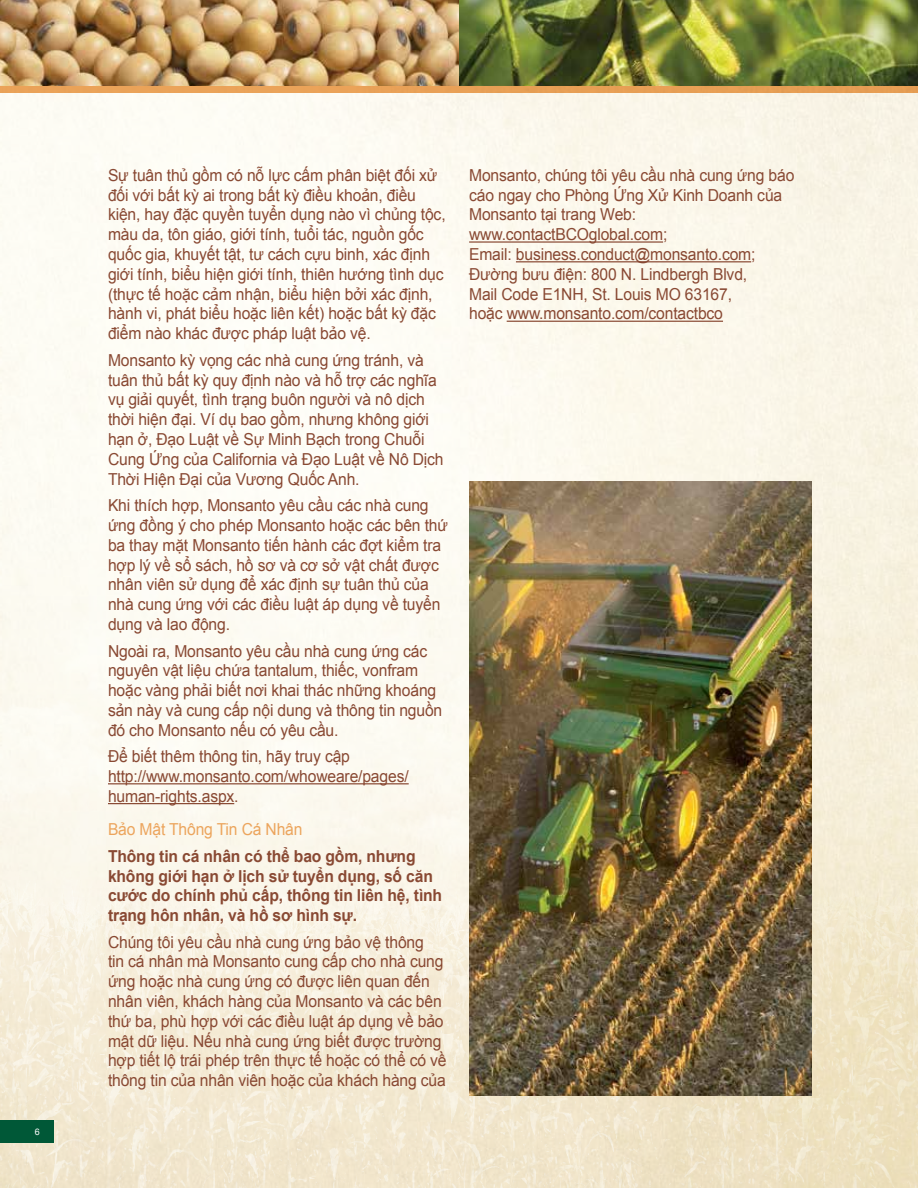
<style>
.page{position:relative;width:918px;height:1188px;background:#fff}
.page>*{position:absolute;margin:0;border:0;box-sizing:border-box;transform-origin:0 0}
.t1{font:16.5px/19.8px "Arial";letter-spacing:-.01em;color:#894933;scale:.95 1}
.t2{font:700 16.5px/19.8px "Arial";letter-spacing:-.01em;color:#894933;scale:.95 1}
.t3{font:16.5px "Arial";letter-spacing:-.01em;color:#eca55d;scale:.95 1}
.t4{font:9px "Arial";color:#fff}
</style>
<div class="page">
<img style="left:0;top:93px;width:918px;height:1095px">
<svg style="left:0;top:85px;width:918px;height:8px;background:#dc9b54"></svg>
<div style="left:0;top:1120px;width:54px;height:23px;background:#005837"></div>
<hr style="left:108px;top:783px;width:301px;height:1px;background:#894933">
<hr style="left:108px;top:803px;width:126px;height:1px;background:#894933">
<hr style="left:469px;top:241px;width:194px;height:2px;background:#894933">
<hr style="left:516px;top:261px;width:235px;height:1px;background:#894933">
<hr style="left:507px;top:321px;width:216px;height:1px;background:#894933">
<img style="left:0;top:0;width:918px;height:85px">
<img style="left:469px;top:482px;width:343px;height:613px">
<p class="t4" style="left:35px;top:1125px;width:7px">6</p>
<p class="t1" style="left:108px;top:165px;width:357px">Sự tuân thủ gồm có nỗ lực cấm phân biệt đối xử đối với bất kỳ ai trong bất kỳ điều khoản, điều kiện, hay đặc quyền tuyển dụng nào vì chủng tộc, màu da, tôn giáo, giới tính, tuổi tác, nguồn gốc quốc gia, khuyết tật, tư cách cựu binh, xác định giới tính, biểu hiện giới tính, thiên hướng tình dục (thực tế hoặc cảm nhận, biểu hiện bởi xác định, hành vi, phát biểu hoặc liên kết) hoặc bất kỳ đặc điểm nào khác được pháp luật bảo vệ.</p>
<p class="t1" style="left:108px;top:350px;width:355px">Monsanto kỳ vọng các nhà cung ứng tránh, và tuân thủ bất kỳ quy định nào và hỗ trợ các nghĩa vụ giải quyết, tình trạng buôn người và nô dịch thời hiện đại. Ví dụ bao gồm, nhưng không giới hạn ở, Đạo Luật về Sự Minh Bạch trong Chuỗi Cung Ứng của California và Đạo Luật về Nô Dịch Thời Hiện Đại của Vương Quốc Anh.</p>
<p class="t1" style="left:108px;top:495px;width:359px">Khi thích hợp, Monsanto yêu cầu các nhà cung ứng đồng ý cho phép Monsanto hoặc các bên thứ ba thay mặt Monsanto tiến hành các đợt kiểm tra hợp lý về sổ sách, hồ sơ và cơ sở vật chất được nhân viên sử dụng để xác định sự tuân thủ của nhà cung ứng với các điều luật áp dụng về tuyển dụng và lao động.</p>
<p class="t1" style="left:108px;top:641px;width:353px">Ngoài ra, Monsanto yêu cầu nhà cung ứng các nguyên vật liệu chứa tantalum, thiếc, vonfram hoặc vàng phải biết nơi khai thác những khoáng sản này và cung cấp nội dung và thông tin nguồn đó cho Monsanto nếu có yêu cầu.</p>
<p class="t1" style="left:108px;top:747px;width:318px">Để biết thêm thông tin, hãy truy cập http://www.monsanto.com/whoweare/pages/ human-rights.aspx.</p>
<p class="t3" style="left:108px;top:818px;width:206px">Bảo Mật Thông Tin Cá Nhân</p>
<p class="t2" style="left:108px;top:847px;width:353px">Thông tin cá nhân có thể bao gồm, nhưng không giới hạn ở lịch sử tuyển dụng, số căn cước do chính phủ cấp, thông tin liên hệ, tình trạng hôn nhân, và hồ sơ hình sự.</p>
<p class="t1" style="left:108px;top:932px;width:358px">Chúng tôi yêu cầu nhà cung ứng bảo vệ thông<br>tin cá nhân mà Monsanto cung cấp cho nhà cung ứng hoặc nhà cung ứng có được liên quan đến nhân viên, khách hàng của Monsanto và các bên thứ ba, phù hợp với các điều luật áp dụng về bảo mật dữ liệu. Nếu nhà cung ứng biết được trường hợp tiết lộ trái phép trên thực tế hoặc có thể có về thông tin của nhân viên hoặc của khách hàng của</p>
<p class="t1" style="left:469px;top:165px;width:344px">Monsanto, chúng tôi yêu cầu nhà cung ứng báo cáo ngay cho Phòng Ứng Xử Kinh Doanh của Monsanto tại trang Web: www.contactBCOglobal.com;<br>Email: business.conduct@monsanto.com; Đường bưu điện: 800 N. Lindbergh Blvd,<br>Mail Code E1NH, St. Louis MO 63167,<br>hoặc www.monsanto.com/contactbco</p>
</div>
